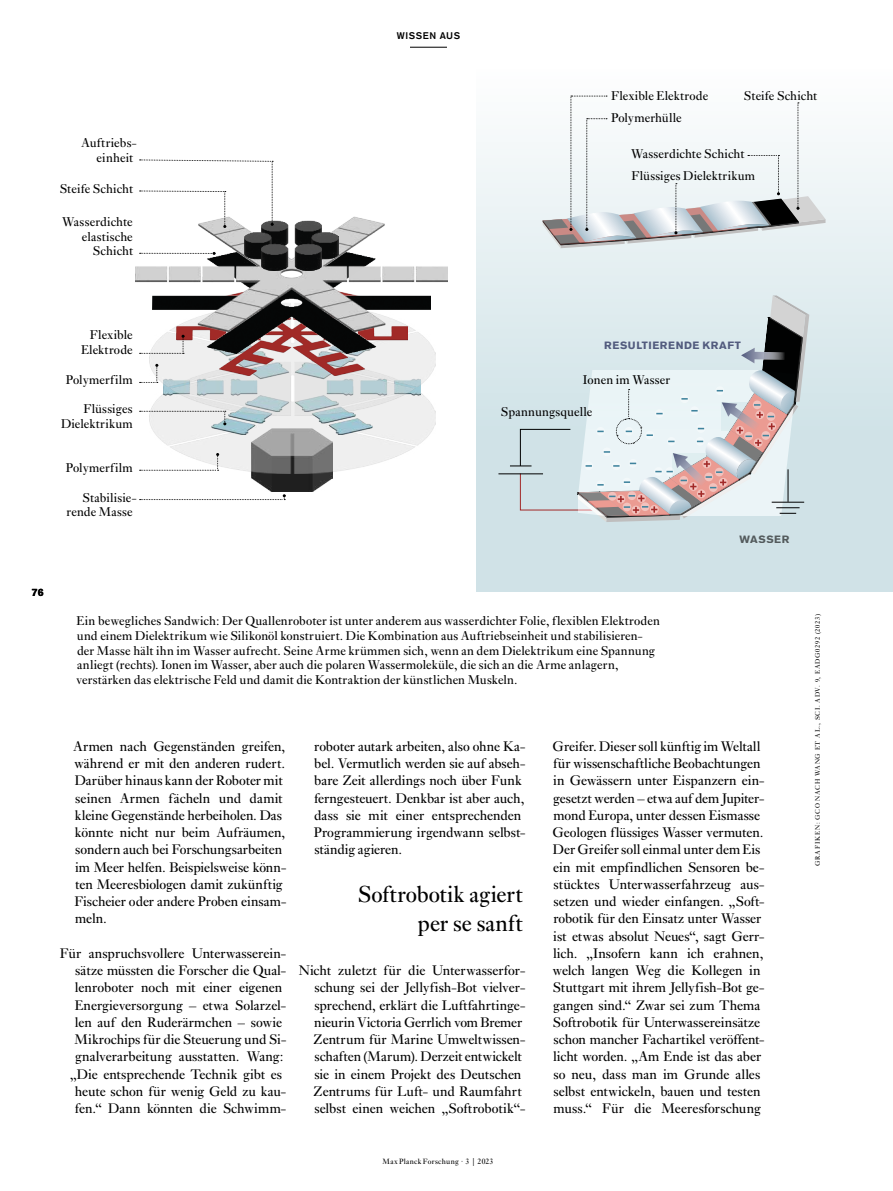
<style>
.page{position:relative;width:893px;height:1191px;background:#fff}
.page>*{position:absolute;margin:0;border:0;box-sizing:border-box;transform-origin:0 0}
.t1{font:24px/28.5px "Ehrhardt MT Pro";color:#000;text-align:right}
.t2{font:14.4px/17.2px "Ehrhardt MT Pro";letter-spacing:-.005em;color:#000}
.t3{font:13.2px/14.7px "Ehrhardt MT Pro";letter-spacing:.01em;color:#000;text-align:right}
.t4{font:700 10.5px "Akzidenz Grotesk Pro";letter-spacing:.055em;color:#525b7e}
.t5{font:700 10.5px "Akzidenz Grotesk Pro";letter-spacing:.05em;color:#000}
.t6{font:500 9.6px "Akzidenz Grotesk Pro";letter-spacing:.07em;color:#000}
.t7{font:7.95px "Ehrhardt MT Pro";letter-spacing:.035em;color:#000}
.t8{font:6.75px "Ehrhardt MT Pro";letter-spacing:.115em;color:#000}
</style>
<div class="page">
<div style="left:476px;top:70px;width:417px;height:521px;background:linear-gradient(to bottom,#f9fcfc,#c6dce2)"></div>
<hr style="left:498px;top:473px;width:45px;height:1px;background:#000">
<svg style="left:510px;top:295px;width:299px;height:227px;background:#d2d9dc"></svg>
<hr style="left:788px;top:469px;width:1px;height:33px;background:#000">
<svg style="left:543px;top:96px;width:282px;height:152px"></svg>
<img style="left:251px;top:473px;width:81px;height:19px">
<img style="left:150px;top:415px;width:285px;height:58px">
<img style="left:164px;top:415px;width:256px;height:20px">
<img style="left:149px;top:345px;width:286px;height:70px">
<img style="left:176px;top:354px;width:231px;height:21px">
<img style="left:164px;top:331px;width:267px;height:23px">
<img style="left:136px;top:217px;width:312px;height:114px">
<img style="left:245px;top:221px;width:94px;height:49px">
<svg style="left:140px;top:159px;width:134px;height:69px"></svg>
<svg style="left:140px;top:252px;width:76px;height:3px"></svg>
<svg style="left:140px;top:411px;width:86px;height:14px"></svg>
<svg style="left:140px;top:494px;width:146px;height:6px"></svg>
<svg style="left:140px;top:453px;width:79px;height:18px"></svg>
<svg style="left:140px;top:335px;width:45px;height:19px"></svg>
<svg style="left:140px;top:364px;width:18px;height:19px"></svg>
<hr style="left:410px;top:47px;width:37px;height:1px;background:#000">
<p class="t3" style="left:81px;top:136px;width:57px">Auftriebs&shy;einheit</p>
<p class="t3" style="left:60px;top:182px;width:75px">Steife Schicht</p>
<p class="t3" style="left:62px;top:215px;width:72px">Wasserdichte elastische<br>Schicht</p>
<p class="t6" style="left:397px;top:30px;width:65px">WISSEN AUS</p>
<p class="t3" style="left:611px;top:88px;width:99px">Flexible Elektrode</p>
<p class="t3" style="left:611px;top:111px;width:72px">Polymerhülle</p>
<p class="t3" style="left:744px;top:88px;width:75px">Steife Schicht</p>
<p class="t3" style="left:631px;top:143px;width:126px;line-height:21.8px;text-align:left">Wasserdichte Schicht<br>Flüssiges Dielektrikum</p>
<p class="t3" style="left:81px;top:328px;width:53px">Flexible<br>Elektrode</p>
<p class="t3" style="left:66px;top:372px;width:69px">Polymerfilm</p>
<p class="t3" style="left:61px;top:402px;width:73px">Flüssiges<br>Dielektrikum</p>
<p class="t3" style="left:66px;top:461px;width:69px">Polymerfilm</p>
<p class="t3" style="left:67px;top:490px;width:72px">Stabilisie&shy;rende Masse</p>
<p class="t4" style="left:604px;top:338px;width:138px">RESULTIERENDE KRAFT</p>
<p class="t3" style="left:583px;top:372px;width:89px">Ionen im Wasser</p>
<p class="t3" style="left:501px;top:404px;width:93px">Spannungsquelle</p>
<p class="t5" style="left:739px;top:532px;width:52px">WASSER</p>
<p class="t5" style="left:32px;top:585px;width:13px">76</p>
<p class="t3" style="left:76px;top:614px;width:585px;text-align:left">Ein bewegliches Sandwich: Der Quallenroboter ist unter anderem aus wasserdichter Folie, flexiblen Elektroden und einem Dielektrikum wie Silikonöl konstruiert. Die Kombination aus Auftriebseinheit und stabilisieren&shy;der Masse hält ihn im Wasser aufrecht. Seine Arme krümmen sich, wenn an dem Dielektrikum eine Spannung anliegt (rechts). Ionen im Wasser, aber auch die polaren Wassermoleküle, die sich an die Arme anlagern, verstärken das elektrische Feld und damit die Kontraktion der künstlichen Muskeln.</p>
<p class="t2" style="left:73px;top:738px;width:214px">Armen nach Gegenständen greifen, während er mit den anderen rudert.<br>Darüber hinaus kann der Roboter mit seinen Armen fächeln und damit kleine Gegenstände herbeiholen. Das könnte nicht nur beim Aufräumen, sondern auch bei Forschungsarbeiten im Meer helfen. Beispielsweise könn&shy;ten Meeresbiologen damit zukünftig<br>Fischeier oder andere Proben einsam&shy;meln.</p>
<p class="t2" style="left:60px;top:945px;width:228px;text-align:right">Für anspruchsvollere Unterwasserein&shy;sätze müssten die Forscher die Qual&shy;lenroboter noch mit einer eigenen Energieversorgung – etwa Solarzel&shy;len auf den Ruderärmchen – sowie Mikrochips für die Steuerung und Si&shy;gnalverarbeitung ausstatten. Wang: „Die entsprechende Technik gibt es heute schon für wenig Geld zu kau&shy;fen.“ Dann könnten die Schwimm-</p>
<p class="t2" style="left:314px;top:738px;width:213px">roboter autark arbeiten, also ohne Ka&shy;bel. Vermutlich werden sie auf abseh&shy;bare Zeit allerdings noch über Funk ferngesteuert. Denkbar ist aber auch, dass sie mit einer entsprechenden Programmierung irgendwann selbst&shy;ständig agieren.</p>
<h1 class="t1" style="left:358px;top:881px;width:167px">Softrobotik agiert per se sanft</h1>
<p class="t2" style="left:314px;top:962px;width:213px;text-indent:-15px">Nicht zuletzt für die Unterwasserfor&shy;schung sei der Jellyfish-Bot vielver&shy;sprechend, erklärt die Luftfahrtinge&shy;nieurin Victoria Gerrlich vom Bremer Zentrum für Marine Umweltwissen&shy;schaften (Marum). Derzeit entwickelt sie in einem Projekt des Deutschen Zentrums für Luft- und Raumfahrt selbst einen weichen „Softrobotik“-</p>
<p class="t7" style="left:383px;top:1156px;width:112px">Max Planck Forschung · 3 | 2023</p>
<p class="t2" style="left:552px;top:738px;width:214px">Greifer. Dieser soll künftig im Weltall für wissenschaftliche Beobachtungen in Gewässern unter Eispanzern ein&shy;gesetzt werden – etwa auf dem Jupiter&shy;mond Europa, unter dessen Eismasse Geologen flüssiges Wasser vermuten.<br>Der Greifer soll einmal unter dem Eis ein mit empfindlichen Sensoren be&shy;stücktes Unterwasserfahrzeug aus&shy;setzen und wieder einfangen. „Soft&shy;robotik für den Einsatz unter Wasser ist etwas absolut Neues“, sagt Gerr&shy;lich. „Insofern kann ich erahnen, welch langen Weg die Kollegen in Stuttgart mit ihrem Jellyfish-Bot ge&shy;gangen sind.“ Zwar sei zum Thema Softrobotik für Unterwassereinsätze schon mancher Fachartikel veröffent&shy;licht worden. „Am Ende ist das aber so neu, dass man im Grunde alles selbst entwickeln, bauen und testen muss.“ Für die Meeresforschung</p>
<p class="t8" style="left:813px;top:865px;width:253px;rotate:-90deg">Grafiken: GCO nach Wang et al., Sci. Adv. 9, eadg0292 (2023)</p>
</div>
